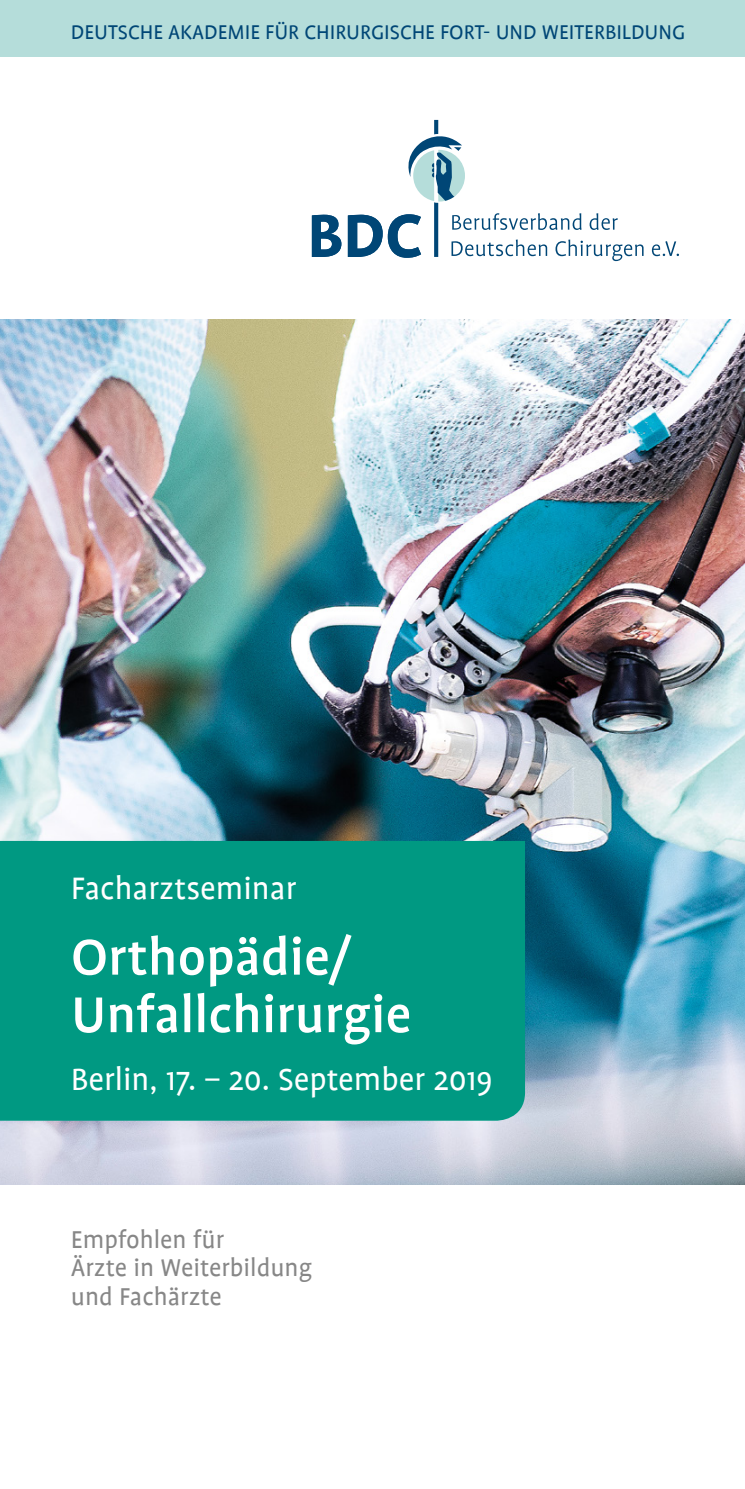
<style>
.page{position:relative;width:745px;height:1489px;background:#fff}
.page>*{position:absolute;margin:0;border:0;box-sizing:border-box;transform-origin:0 0}
.Titel_Seminartitel{font:500 57.5px/57.5px "Profile";color:#fff}
.titel_Stadt_datum{font:35px "Profile";color:#fff}
.Titel_SUB{font:27.5px/28.2px "Profile";color:#878787}
.t1{font:22.5px "Profile";color:#004676}
</style>
<div class="page">
<img style="left:0;top:319px;width:744px;height:864px">
<svg style="left:312px;top:215px;width:29px;height:42px"></svg>
<svg style="left:651px;top:241px;width:27px;height:15px"></svg>
<svg style="left:347px;top:120px;width:296px;height:141px"></svg>
<div style="left:0;top:0;width:744px;height:57px;background:#b5ddda"></div>
<div style="left:0;top:840px;width:524px;height:280px;background:#009982"></div>
<p class="t1" style="left:71px;top:21px;width:615px">DEUTSCHE AKADEMIE FÜR CHIRURGISCHE FORT- UND WEITERBILDUNG</p>
<p class="titel_Stadt_datum" style="left:71px;top:870px;width:227px">Facharztseminar</p>
<p class="Titel_Seminartitel" style="left:71px;top:928px;width:341px">Orthopädie/<br>Unfallchirurgie</p>
<p class="titel_Stadt_datum" style="left:71px;top:1061px;width:423px">Berlin, 17. – 20. September 2019</p>
<p class="Titel_SUB" style="left:71px;top:1225px;width:242px">Empfohlen für<br>Ärzte in Weiterbildung und Fachärzte</p>
</div>
